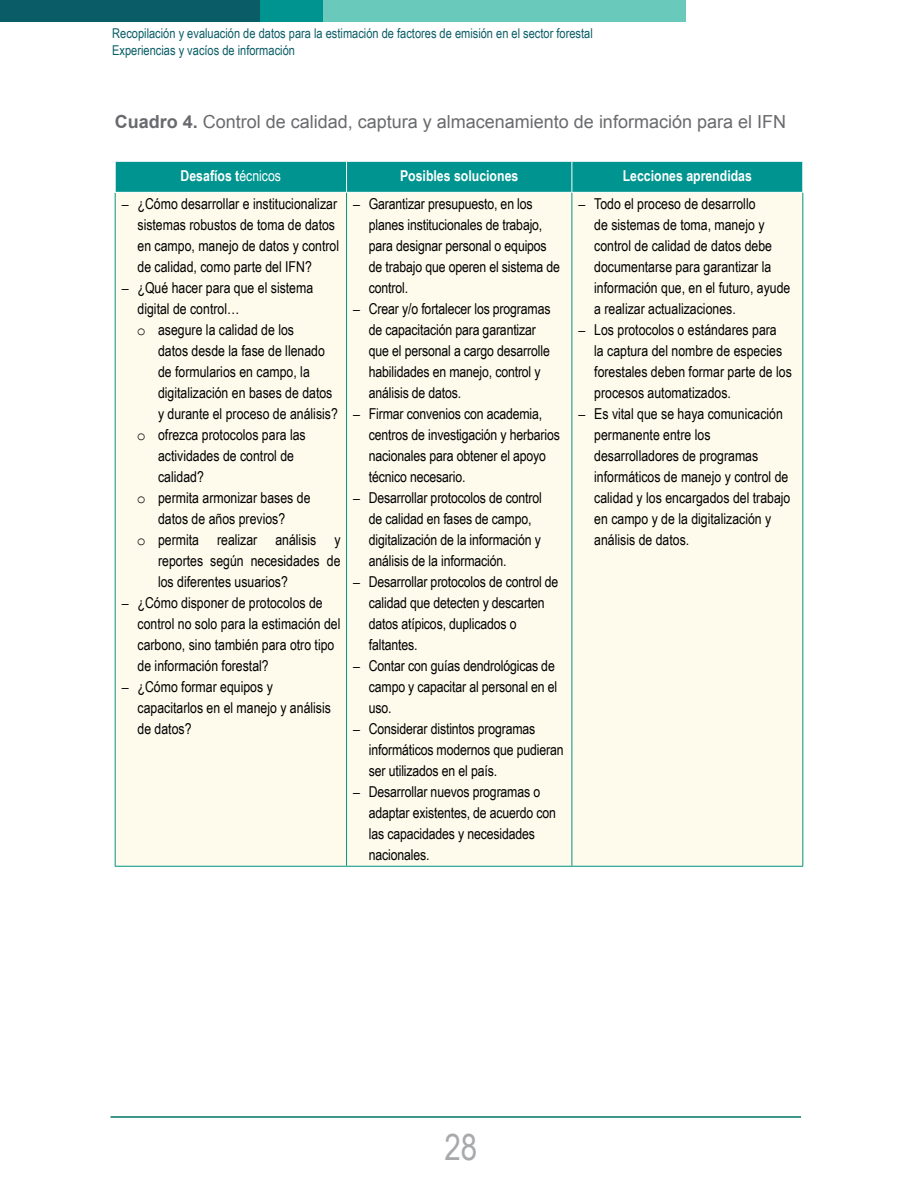
<style>
.page{position:relative;width:918px;height:1188px;background:#fff}
.page>*{position:absolute;margin:0;border:0;box-sizing:border-box;transform-origin:0 0}
.t1{font:36px "Arial Narrow";color:#a7a9ac}
.t2{font:18px "Arial";color:#696a6d}
.t3{font:15px "Arial Narrow";color:#000}
.t4{font:700 15px "Arial Narrow";color:#fff}
.t5{font:13.5px/16.2px "Arial Narrow";color:#0a5d66}
.s1{font-weight:700}
.s2{font-weight:400}
.s3{font-family:"Courier New"}
</style>
<div class="page">
<hr style="left:111px;top:1116px;width:690px;height:2px;background:#007565">
<div style="left:0;top:0;width:277px;height:22px;background:#0a5d66"></div>
<div style="left:260px;top:0;width:68px;height:22px;background:#009490"></div>
<div style="left:324px;top:0;width:362px;height:22px;background:#69c9ba"></div>
<div style="left:116px;top:162px;width:686px;height:30px;background:#009490"></div>
<div style="left:116px;top:193px;width:686px;height:673px;background:#fefaec"></div>
<hr style="left:346px;top:162px;width:1px;height:30px;background:#fff">
<hr style="left:572px;top:162px;width:1px;height:30px;background:#fff">
<hr style="left:115px;top:193px;width:1px;height:673px;background:#009482">
<hr style="left:346px;top:193px;width:1px;height:673px;background:#009482">
<hr style="left:572px;top:193px;width:1px;height:673px;background:#009482">
<hr style="left:802px;top:193px;width:1px;height:673px;background:#009482">
<hr style="left:115px;top:866px;width:232px;height:1px;background:#009482">
<hr style="left:347px;top:866px;width:225px;height:1px;background:#009482">
<hr style="left:572px;top:866px;width:231px;height:1px;background:#009482">
<p class="t5" style="left:112px;top:25px;width:482px">Recopilación y evaluación de datos para la estimación de factores de emisión en el sector forestal<br>Experiencias y vacíos de información</p>
<p class="t2" style="left:115px;top:111px;width:673px"><span class="s1">Cuadro 4.</span> Control de calidad, captura y almacenamiento de información para el IFN</p>
<p class="t4" style="left:181px;top:167px;width:102px">Desafíos t<span class="s2">écnicos</span></p>
<p class="t4" style="left:400px;top:167px;width:120px">Posibles soluciones</p>
<p class="t4" style="left:623px;top:167px;width:131px">Lecciones aprendidas</p>
<p class="t3" style="left:121px;top:195px;width:217px">− ¿Cómo desarrollar e institucionalizar</p>
<p class="t3" style="left:138px;top:216px;width:199px">sistemas robustos de toma de datos</p>
<p class="t3" style="left:138px;top:237px;width:203px">en campo, manejo de datos y control</p>
<p class="t3" style="left:138px;top:258px;width:176px">de calidad, como parte del IFN?</p>
<p class="t3" style="left:121px;top:279px;width:194px">− ¿Qué hacer para que el sistema</p>
<p class="t3" style="left:138px;top:300px;width:103px">digital de control…</p>
<p class="t3" style="left:137px;top:321px;width:159px"><span class="s3">o</span> asegure la calidad de los</p>
<p class="t3" style="left:158px;top:342px;width:168px">datos desde la fase de llenado</p>
<p class="t3" style="left:158px;top:363px;width:153px">de formularios en campo, la</p>
<p class="t3" style="left:158px;top:384px;width:176px">digitalización en bases de datos</p>
<p class="t3" style="left:158px;top:405px;width:181px">y durante el proceso de análisis?</p>
<p class="t3" style="left:137px;top:426px;width:170px"><span class="s3">o</span> ofrezca protocolos para las</p>
<p class="t3" style="left:158px;top:447px;width:138px">actividades de control de</p>
<p class="t3" style="left:158px;top:468px;width:47px">calidad?</p>
<p class="t3" style="left:137px;top:489px;width:175px"><span class="s3">o</span> permita armonizar bases de</p>
<p class="t3" style="left:158px;top:510px;width:129px">datos de años previos?</p>
<p class="t3" style="left:137px;top:531px;width:205px"><span class="s3">o</span> permita realizar análisis y</p>
<p class="t3" style="left:158px;top:552px;width:184px">reportes según necesidades de</p>
<p class="t3" style="left:158px;top:573px;width:131px">los diferentes usuarios?</p>
<p class="t3" style="left:121px;top:594px;width:203px">− ¿Cómo disponer de protocolos de</p>
<p class="t3" style="left:138px;top:615px;width:204px">control no solo para la estimación del</p>
<p class="t3" style="left:138px;top:636px;width:198px">carbono, sino también para otro tipo</p>
<p class="t3" style="left:138px;top:657px;width:133px">de información forestal?</p>
<p class="t3" style="left:121px;top:678px;width:153px">− ¿Cómo formar equipos y</p>
<p class="t3" style="left:138px;top:699px;width:195px">capacitarlos en el manejo y análisis</p>
<p class="t3" style="left:138px;top:720px;width:56px">de datos?</p>
<p class="t3" style="left:353px;top:195px;width:182px">− Garantizar presupuesto, en los</p>
<p class="t3" style="left:369px;top:216px;width:175px">planes institucionales de trabajo,</p>
<p class="t3" style="left:369px;top:237px;width:179px">para designar personal o equipos</p>
<p class="t3" style="left:369px;top:258px;width:193px">de trabajo que operen el sistema de</p>
<p class="t3" style="left:369px;top:279px;width:41px">control.</p>
<p class="t3" style="left:353px;top:300px;width:200px">− Crear y/o fortalecer los programas</p>
<p class="t3" style="left:369px;top:321px;width:169px">de capacitación para garantizar</p>
<p class="t3" style="left:369px;top:342px;width:183px">que el personal a cargo desarrolle</p>
<p class="t3" style="left:369px;top:363px;width:173px">habilidades en manejo, control y</p>
<p class="t3" style="left:369px;top:384px;width:94px">análisis de datos.</p>
<p class="t3" style="left:353px;top:405px;width:191px">− Firmar convenios con academia,</p>
<p class="t3" style="left:369px;top:426px;width:192px">centros de investigación y herbarios</p>
<p class="t3" style="left:369px;top:447px;width:179px">nacionales para obtener el apoyo</p>
<p class="t3" style="left:369px;top:468px;width:98px">técnico necesario.</p>
<p class="t3" style="left:353px;top:489px;width:191px">− Desarrollar protocolos de control</p>
<p class="t3" style="left:369px;top:510px;width:164px">de calidad en fases de campo,</p>
<p class="t3" style="left:369px;top:531px;width:174px">digitalización de la información y</p>
<p class="t3" style="left:369px;top:552px;width:139px">análisis de la información.</p>
<p class="t3" style="left:353px;top:573px;width:207px">− Desarrollar protocolos de control de</p>
<p class="t3" style="left:369px;top:594px;width:177px">calidad que detecten y descarten</p>
<p class="t3" style="left:369px;top:615px;width:149px">datos atípicos, duplicados o</p>
<p class="t3" style="left:369px;top:636px;width:50px">faltantes.</p>
<p class="t3" style="left:353px;top:657px;width:204px">− Contar con guías dendrológicas de</p>
<p class="t3" style="left:369px;top:678px;width:190px">campo y capacitar al personal en el</p>
<p class="t3" style="left:369px;top:699px;width:24px">uso.</p>
<p class="t3" style="left:353px;top:720px;width:184px">− Considerar distintos programas</p>
<p class="t3" style="left:369px;top:741px;width:196px">informáticos modernos que pudieran</p>
<p class="t3" style="left:369px;top:762px;width:130px">ser utilizados en el país.</p>
<p class="t3" style="left:353px;top:783px;width:189px">− Desarrollar nuevos programas o</p>
<p class="t3" style="left:369px;top:804px;width:189px">adaptar existentes, de acuerdo con</p>
<p class="t3" style="left:369px;top:825px;width:168px">las capacidades y necesidades</p>
<p class="t3" style="left:369px;top:846px;width:62px">nacionales.</p>
<p class="t3" style="left:578px;top:195px;width:179px">− Todo el proceso de desarrollo</p>
<p class="t3" style="left:594px;top:216px;width:172px">de sistemas de toma, manejo y</p>
<p class="t3" style="left:594px;top:237px;width:179px">control de calidad de datos debe</p>
<p class="t3" style="left:594px;top:258px;width:179px">documentarse para garantizar la</p>
<p class="t3" style="left:594px;top:279px;width:198px">información que, en el futuro, ayude</p>
<p class="t3" style="left:594px;top:300px;width:143px">a realizar actualizaciones.</p>
<p class="t3" style="left:578px;top:321px;width:200px">− Los protocolos o estándares para</p>
<p class="t3" style="left:594px;top:342px;width:190px">la captura del nombre de especies</p>
<p class="t3" style="left:594px;top:363px;width:199px">forestales deben formar parte de los</p>
<p class="t3" style="left:594px;top:384px;width:138px">procesos automatizados.</p>
<p class="t3" style="left:578px;top:405px;width:207px">− Es vital que se haya comunicación</p>
<p class="t3" style="left:594px;top:426px;width:118px">permanente entre los</p>
<p class="t3" style="left:594px;top:447px;width:166px">desarrolladores de programas</p>
<p class="t3" style="left:594px;top:468px;width:196px">informáticos de manejo y control de</p>
<p class="t3" style="left:594px;top:489px;width:198px">calidad y los encargados del trabajo</p>
<p class="t3" style="left:594px;top:510px;width:179px">en campo y de la digitalización y</p>
<p class="t3" style="left:594px;top:531px;width:97px">análisis de datos.</p>
<h1 class="t1" style="left:444px;top:1127px;width:34px">28</h1>
</div>
